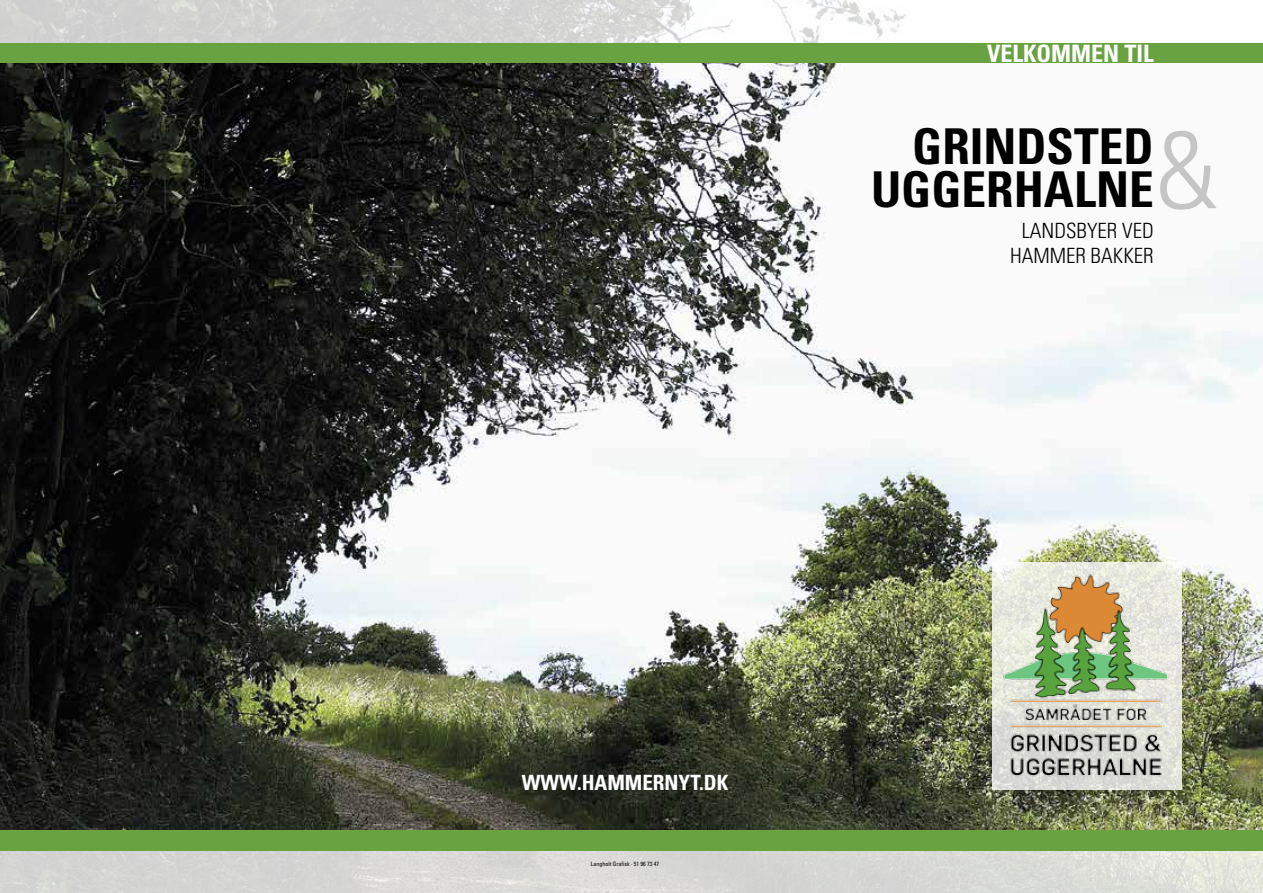
<style>
.page{position:relative;width:1263px;height:893px;background:#fff}
.page>*{position:absolute;margin:0;border:0;box-sizing:border-box;transform-origin:0 0}
.t1{font:300 condensed 105.15px "Univers";color:#c5c5c5}
.t2{font:700 condensed 49.35px/42.6px "Univers";color:#000;text-align:right}
.t3{font:700 condensed 24px "Univers";color:#fff}
.t4{font:300 condensed 21px "Univers";color:#000}
.t5{font:700 condensed 21px "Univers";color:#fff}
.t6{font:condensed 6px "Univers";color:#000}
</style>
<div class="page">
<img style="left:0;top:0;width:1263px;height:893px">
<div style="left:0;top:43px;width:1263px;height:807px;background:#69a341"></div>
<img style="left:0;top:64px;width:1263px;height:765px">
<img style="left:992px;top:563px;width:189px;height:227px">
<p class="t3" style="left:987px;top:39px;width:168px">VELKOMMEN TIL</p>
<h2 class="t2" style="left:871px;top:125px;width:284px">GRINDSTED<br>UGGERHALNE</h2>
<p class="t4" style="left:1022px;top:218px;width:133px">LANDSBYER VED</p>
<h1 class="t1" style="left:1154px;top:108px;width:66px">&amp;</h1>
<p class="t4" style="left:1010px;top:243px;width:145px">HAMMER BAKKER</p>
<p class="t5" style="left:522px;top:770px;width:208px">WWW.HAMMERNYT.DK</p>
<p class="t6" style="left:591px;top:860px;width:70px">Langholt Grafisk · 51 96 73 47</p>
</div>
